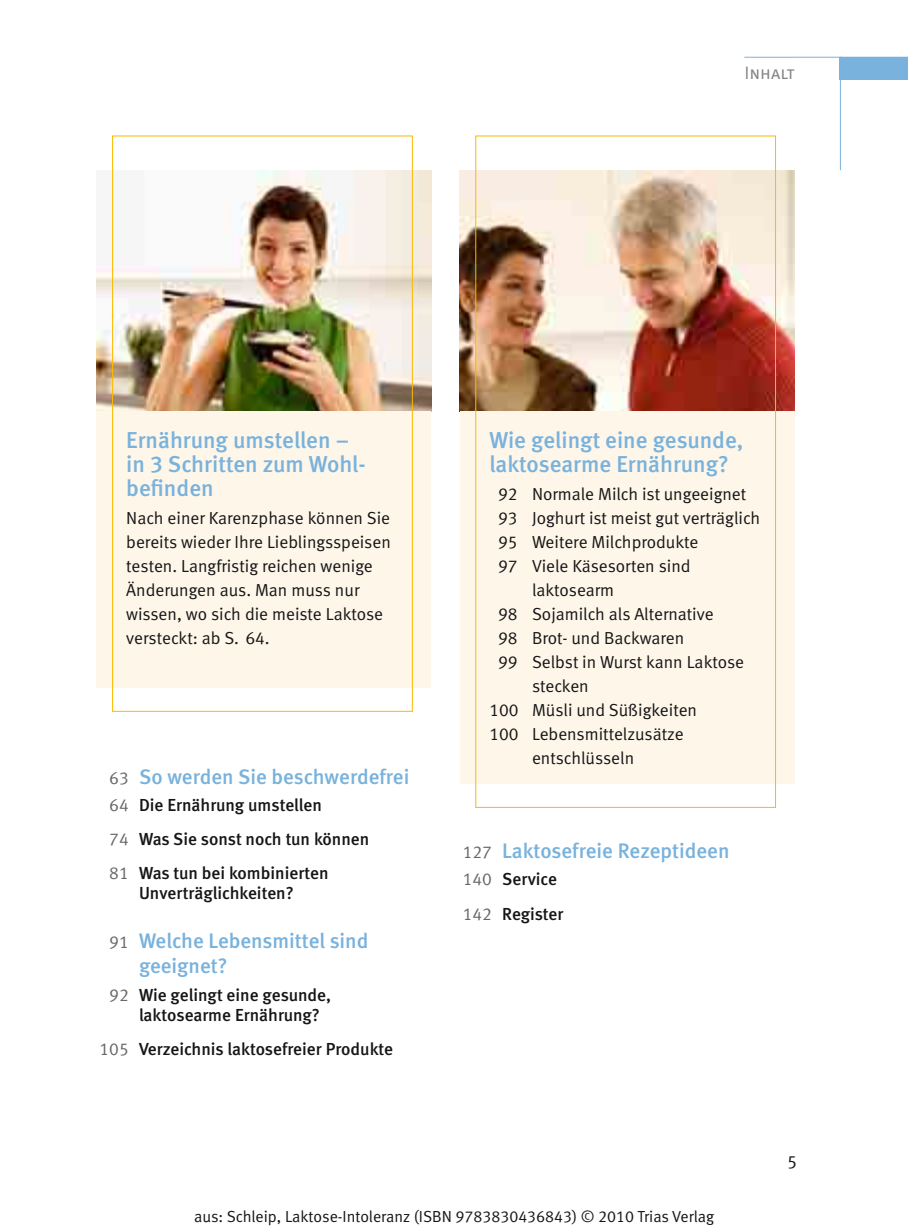
<style>
.page{position:relative;width:908px;height:1231px;background:#fff}
.page>*{position:absolute;margin:0;border:0;box-sizing:border-box;transform-origin:0 0}
.t1{font:23px/24px "Meta Medium LF";color:#79b2dc}
.t2{font:21px/25px "Meta Medium LF";color:#79b2dc}
.t3{font:18px "Meta Normal LF Caps";color:#818281}
.t4{font:18px "Meta Normal LF";color:#151616}
.t5{font:17.4px/24px "Meta Normal LF";color:#151616}
.t6{font:17.4px/34.2px "Meta Medium LF";color:#151616}
.t7{font:16px "Meta Normal LF";color:#151616}
.s1{font-family:"Meta Normal LF";font-size:17.4px;color:#676767}
.s2{font-family:"Meta Normal LF";color:#676767}
</style>
<div class="page">
<div style="left:839px;top:57px;width:68px;height:22px;background:#79b2dc"></div>
<hr style="left:839px;top:57px;width:1px;height:113px;background:#79b2dc">
<hr style="left:794px;top:57px;width:113px;height:1px;background:#79b2dc">
<img style="left:459px;top:170px;width:335px;height:241px">
<div style="left:459px;top:411px;width:335px;height:372px;background:#fff6ea"></div>
<img style="left:96px;top:170px;width:335px;height:241px">
<div style="left:96px;top:411px;width:335px;height:276px;background:#fff6ea"></div>
<div style="left:112px;top:135px;width:300px;height:576px;border:1px solid #fbb900"></div>
<hr style="left:744px;top:57px;width:50px;height:1px;background:#79b2dc">
<p class="t3" style="left:744px;top:63px;width:52px">Inhalt</p>
<h1 class="t1" style="left:126px;top:429px;width:241px">Ernährung umstellen – in 3 Schritten zum Wohl&shy;befinden</h1>
<p class="t5" style="left:126px;top:507px;width:266px">Nach einer Karenzphase können Sie bereits wieder Ihre Lieblingsspeisen testen. Langfristig reichen wenige<br>Änderungen aus. Man muss nur wissen, wo sich die meiste Laktose versteckt: ab S. 64.</p>
<p class="t2" style="left:109px;top:765px;width:301px"><span class="s1">63</span> So werden Sie beschwerdefrei</p>
<p class="t6" style="left:109px;top:789px;width:261px"><span class="s2">64</span> Die Ernährung umstellen<br><span class="s2">74</span> Was Sie sonst noch tun können<br><span class="s2">81</span> Was tun bei kombinierten</p>
<p class="t6" style="left:139px;top:877px;width:156px">Unverträglichkeiten?</p>
<p class="t2" style="left:139px;top:930px;width:231px;text-indent:-30px"><span class="s1">91</span> Welche Lebensmittel sind geeignet?</p>
<p class="t6" style="left:139px;top:985px;width:193px;line-height:20px;text-indent:-30px"><span class="s2">92</span> Wie gelingt eine gesunde, laktosearme Ernährung?</p>
<p class="t6" style="left:99px;top:1032px;width:295px"><span class="s2">105</span> Verzeichnis laktosefreier Produkte</p>
<h1 class="t1" style="left:489px;top:429px;width:255px">Wie gelingt eine gesunde, laktosearme Ernährung?</h1>
<p class="t5" style="left:498px;top:483px;width:249px">92 Normale Milch ist ungeeignet</p>
<p class="t5" style="left:498px;top:507px;width:263px">93 Joghurt ist meist gut verträglich</p>
<p class="t5" style="left:498px;top:531px;width:202px">95 Weitere Milchprodukte</p>
<p class="t5" style="left:498px;top:555px;width:194px">97 Viele Käsesorten sind</p>
<p class="t5" style="left:532px;top:579px;width:84px">laktosearm</p>
<p class="t5" style="left:498px;top:603px;width:217px">98 Sojamilch als Alternative</p>
<p class="t5" style="left:498px;top:626px;width:187px">98 Brot- und Backwaren</p>
<p class="t5" style="left:498px;top:650px;width:247px">99 Selbst in Wurst kann Laktose</p>
<p class="t5" style="left:532px;top:674px;width:58px">stecken</p>
<p class="t5" style="left:489px;top:698px;width:209px">100 Müsli und Süßigkeiten</p>
<p class="t5" style="left:489px;top:722px;width:195px">100 Lebensmittelzusätze</p>
<p class="t5" style="left:532px;top:746px;width:104px">entschlüsseln</p>
<p class="t2" style="left:462px;top:840px;width:268px"><span class="s1">127</span> Laktosefreie Rezeptideen</p>
<p class="t6" style="left:462px;top:863px;width:102px"><span class="s2">140</span> Service<br><span class="s2">142</span> Register</p>
<p class="t4" style="left:786px;top:1154px;width:12px">5</p>
<p class="t7" style="left:194px;top:1210px;width:521px">aus: Schleip, Laktose-Intoleranz (ISBN 9783830436843) © 2010 Trias Verlag</p>
</div>
